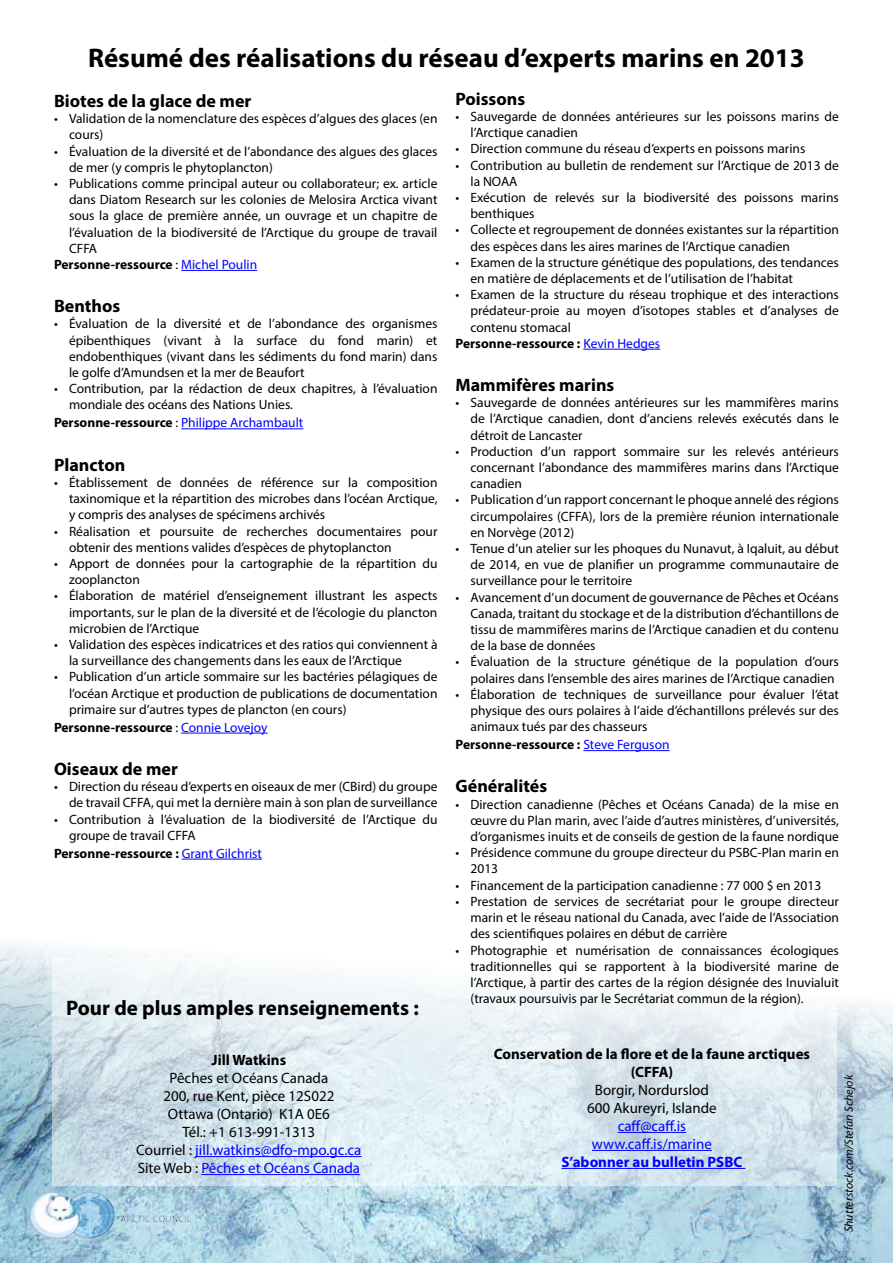
<style>
.page{position:relative;width:893px;height:1263px;background:#fff}
.page>*{position:absolute;margin:0;border:0;box-sizing:border-box;transform-origin:0 0}
.t1{font:700 27px "Myriad Pro";color:#000}
.t2{font:700 21px "Myriad Pro";color:#000}
.t3{font:700 18px "Myriad Pro";color:#000}
.t4{font:15px/18px "Myriad Pro";color:#000;text-align:center}
.t5{font:700 15px/18px "Myriad Pro";color:#000;text-align:center}
.t6{font:15px/18px "Myriad Pro";color:#00f;text-align:center}
.t7{font:700 15px "Myriad Pro";color:#00f}
.t8{font:13.5px/16.2px "Myriad Pro";color:#000}
.t9{font:700 13.5px "Myriad Pro";color:#000}
.t10{font:13.5px "Myriad Pro";color:#00f}
.t11{font:italic 12px "Myriad Pro";color:#000}
.s1{font-weight:400}
.s2{font-weight:400;color:#00f}
.s3{font-weight:700;color:#000}
.s4{color:#000}
.s5{color:#00f}
</style>
<div class="page">
<img style="left:0;top:942px;width:893px;height:321px">
<svg style="left:52px;top:957px;width:784px;height:229px"></svg>
<hr style="left:618px;top:1132px;width:68px;height:1px;background:#00f">
<hr style="left:592px;top:1150px;width:120px;height:1px;background:#00f">
<hr style="left:561px;top:1168px;width:184px;height:1px;background:#00f">
<hr style="left:181px;top:270px;width:76px;height:1px;background:#00f">
<hr style="left:181px;top:428px;width:122px;height:1px;background:#00f">
<hr style="left:181px;top:733px;width:87px;height:1px;background:#00f">
<hr style="left:182px;top:859px;width:80px;height:1px;background:#00f">
<hr style="left:583px;top:349px;width:77px;height:1px;background:#00f">
<hr style="left:583px;top:750px;width:87px;height:1px;background:#00f">
<hr style="left:195px;top:1156px;width:166px;height:1px;background:#00f">
<hr style="left:201px;top:1174px;width:159px;height:1px;background:#00f">
<img style="left:27px;top:1190px;width:163px;height:50px">
<h1 class="t1" style="left:88px;top:40px;width:718px">Résumé des réalisations du réseau d’experts marins en 2013</h1>
<h3 class="t3" style="left:54px;top:89px;width:199px">Biotes de la glace de mer</h3>
<p class="t8" style="left:69px;top:110px;width:370px;text-indent:-15px">• Validation de la nomenclature des espèces d’algues des glaces (en cours)</p>
<p class="t8" style="left:69px;top:143px;width:370px;text-indent:-15px">• Évaluation de la diversité et de l’abondance des algues des glaces de mer (y compris le phytoplancton)</p>
<p class="t8" style="left:54px;top:175px;width:385px">• Publications comme principal auteur ou collaborateur; ex. article</p>
<p class="t8" style="left:69px;top:191px;width:370px">dans Diatom Research sur les colonies de Melosira Arctica vivant</p>
<p class="t8" style="left:69px;top:208px;width:370px">sous la glace de première année, un ouvrage et un chapitre de</p>
<p class="t8" style="left:69px;top:224px;width:370px">l’évaluation de la biodiversité de l’Arctique du groupe de travail</p>
<p class="t8" style="left:69px;top:240px;width:30px">CFFA</p>
<p class="t9" style="left:54px;top:256px;width:205px">Personne-ressource <span class="s1">:</span> <span class="s2">Michel Poulin</span></p>
<h3 class="t3" style="left:54px;top:294px;width:68px">Benthos</h3>
<p class="t8" style="left:69px;top:316px;width:370px;text-align:justify;text-indent:-15px">• Évaluation de la diversité et de l’abondance des organismes épibenthiques (vivant à la surface du fond marin) et endobenthiques (vivant dans les sédiments du fond marin) dans le golfe d’Amundsen et la mer de Beaufort</p>
<p class="t8" style="left:69px;top:380px;width:370px;text-indent:-15px">• Contribution, par la rédaction de deux chapitres, à l’évaluation mondiale des océans des Nations Unies.</p>
<p class="t10" style="left:54px;top:415px;width:251px"><span class="s3">Personne-ressource</span> <span class="s4">:</span> Philippe Archambault</p>
<h3 class="t3" style="left:54px;top:453px;width:73px">Plancton</h3>
<p class="t8" style="left:69px;top:474px;width:370px;text-align:justify;text-indent:-15px">• Établissement de données de référence sur la composition taxinomique et la répartition des microbes dans l’océan Arctique, y compris des analyses de spécimens archivés</p>
<p class="t8" style="left:69px;top:523px;width:370px;text-indent:-15px">• Réalisation et poursuite de recherches documentaires pour obtenir des mentions valides d’espèces de phytoplancton</p>
<p class="t8" style="left:69px;top:555px;width:370px;text-indent:-15px">• Apport de données pour la cartographie de la répartition du zooplancton</p>
<p class="t8" style="left:69px;top:587px;width:370px;text-align:justify;text-indent:-15px">• Élaboration de matériel d’enseignement illustrant les aspects importants, sur le plan de la diversité et de l’écologie du plancton microbien de l’Arctique</p>
<p class="t8" style="left:69px;top:636px;width:370px;text-indent:-15px">• Validation des espèces indicatrices et des ratios qui conviennent à la surveillance des changements dans les eaux de l’Arctique</p>
<p class="t8" style="left:69px;top:668px;width:370px;text-align:justify;text-indent:-15px">• Publication d’un article sommaire sur les bactéries pélagiques de l’océan Arctique et production de publications de documentation primaire sur d’autres types de plancton (en cours)</p>
<p class="t9" style="left:54px;top:718px;width:215px">Personne-ressource <span class="s1">:</span> <span class="s2">Connie Lovejoy</span></p>
<h3 class="t3" style="left:54px;top:757px;width:125px">Oiseaux de mer</h3>
<p class="t8" style="left:54px;top:778px;width:385px;text-align:right">• Direction du réseau d’experts en oiseaux de mer (CBird) du groupe de travail CFFA, qui met la dernière main à son plan de surveillance</p>
<p class="t8" style="left:69px;top:811px;width:370px;text-indent:-15px">• Contribution à l’évaluation de la biodiversité de l’Arctique du groupe de travail CFFA</p>
<p class="t9" style="left:54px;top:844px;width:210px">Personne-ressource : <span class="s2">Grant Gilchrist</span></p>
<h2 class="t2" style="left:66px;top:994px;width:354px">Pour de plus amples renseignements :</h2>
<p class="t5" style="left:212px;top:1050px;width:76px">Jill Watkins</p>
<p class="t4" style="left:136px;top:1069px;width:227px">Pêches et Océans Canada<br>200, rue Kent, pièce 12S022<br>Ottawa (Ontario) K1A 0E6<br>Tél.: +1 613-991-1313<br>Courriel : <span class="s5">jill.watkins@dfo-mpo.gc.ca<br></span>Site Web : <span class="s5">Pêches et Océans Canada</span></p>
<h3 class="t3" style="left:455px;top:87px;width:71px">Poissons</h3>
<p class="t8" style="left:470px;top:108px;width:370px;text-indent:-15px">• Sauvegarde de données antérieures sur les poissons marins de l’Arctique canadien</p>
<p class="t8" style="left:455px;top:141px;width:351px">• Direction commune du réseau d’experts en poissons marins</p>
<p class="t8" style="left:470px;top:157px;width:370px;text-indent:-15px">• Contribution au bulletin de rendement sur l’Arctique de 2013 de la NOAA</p>
<p class="t8" style="left:470px;top:189px;width:370px;text-indent:-15px">• Exécution de relevés sur la biodiversité des poissons marins benthiques</p>
<p class="t8" style="left:470px;top:222px;width:370px;text-indent:-15px">• Collecte et regroupement de données existantes sur la répartition des espèces dans les aires marines de l’Arctique canadien</p>
<p class="t8" style="left:470px;top:254px;width:370px;text-indent:-15px">• Examen de la structure génétique des populations, des tendances en matière de déplacements et de l’utilisation de l’habitat</p>
<p class="t8" style="left:455px;top:286px;width:385px">• Examen de la structure du réseau trophique et des interactions</p>
<p class="t8" style="left:470px;top:303px;width:370px">prédateur-proie au moyen d’isotopes stables et d’analyses de</p>
<p class="t8" style="left:470px;top:319px;width:102px">contenu stomacal</p>
<p class="t9" style="left:455px;top:334px;width:206px">Personne-ressource : <span class="s2">Kevin Hedges</span></p>
<h3 class="t3" style="left:455px;top:373px;width:160px">Mammifères marins</h3>
<p class="t8" style="left:470px;top:394px;width:370px;text-align:justify;text-indent:-15px">• Sauvegarde de données antérieures sur les mammifères marins de l’Arctique canadien, dont d’anciens relevés exécutés dans le détroit de Lancaster</p>
<p class="t8" style="left:470px;top:443px;width:370px;text-align:justify;text-indent:-15px">• Production d’un rapport sommaire sur les relevés antérieurs concernant l’abondance des mammifères marins dans l’Arctique canadien</p>
<p class="t8" style="left:470px;top:492px;width:370px;text-align:justify;text-indent:-15px">• Publication d’un rapport concernant le phoque annelé des régions circumpolaires (CFFA), lors de la première réunion internationale en Norvège (2012)</p>
<p class="t8" style="left:470px;top:540px;width:370px;text-align:justify;text-indent:-15px">• Tenue d’un atelier sur les phoques du Nunavut, à Iqaluit, au début de 2014, en vue de planifier un programme communautaire de surveillance pour le territoire</p>
<p class="t8" style="left:470px;top:589px;width:370px;text-align:justify;text-indent:-15px">• Avancement d’un document de gouvernance de Pêches et Océans Canada, traitant du stockage et de la distribution d’échantillons de tissu de mammifères marins de l’Arctique canadien et du contenu de la base de données</p>
<p class="t8" style="left:470px;top:654px;width:370px;text-indent:-15px">• Évaluation de la structure génétique de la population d’ours polaires dans l’ensemble des aires marines de l’Arctique canadien</p>
<p class="t8" style="left:470px;top:686px;width:370px;text-align:justify;text-indent:-15px">• Élaboration de techniques de surveillance pour évaluer l’état physique des ours polaires à l’aide d’échantillons prélevés sur des animaux tués par des chasseurs</p>
<p class="t9" style="left:455px;top:736px;width:216px">Personne-ressource : <span class="s2">Steve Ferguson</span></p>
<h3 class="t3" style="left:455px;top:775px;width:93px">Généralités</h3>
<p class="t8" style="left:470px;top:796px;width:370px;text-align:justify;text-indent:-15px">• Direction canadienne (Pêches et Océans Canada) de la mise en œuvre du Plan marin, avec l’aide d’autres ministères, d’universités, d’organismes inuits et de conseils de gestion de la faune nordique</p>
<p class="t8" style="left:470px;top:844px;width:370px;text-indent:-15px">• Présidence commune du groupe directeur du PSBC-Plan marin en<br>2013</p>
<p class="t8" style="left:455px;top:877px;width:367px">• Financement de la participation canadienne : 77 000 $ en 2013</p>
<p class="t8" style="left:470px;top:893px;width:370px;text-align:justify;text-indent:-15px">• Prestation de services de secrétariat pour le groupe directeur marin et le réseau national du Canada, avec l’aide de l’Association des scientifiques polaires en début de carrière</p>
<p class="t8" style="left:470px;top:942px;width:370px;text-align:justify;text-indent:-15px">• Photographie et numérisation de connaissances écologiques traditionnelles qui se rapportent à la biodiversité marine de l’Arctique, à partir des cartes de la région désignée des Inuvialuit (travaux poursuivis par le Secrétariat commun de la région).</p>
<p class="t5" style="left:494px;top:1044px;width:318px">Conservation de la flore et de la faune arctiques (CFFA)</p>
<p class="t4" style="left:587px;top:1081px;width:131px">Borgir, Nordurslod<br>600 Akureyri, Islande</p>
<p class="t6" style="left:592px;top:1117px;width:121px">caff@caff.is www.caff.is/marine</p>
<p class="t7" style="left:561px;top:1152px;width:182px">S’abonner au bulletin PSBC</p>
<p class="t11" style="left:841px;top:1232px;width:159px;rotate:-90deg">Shutterstock.com/Stefan Schejok</p>
</div>
